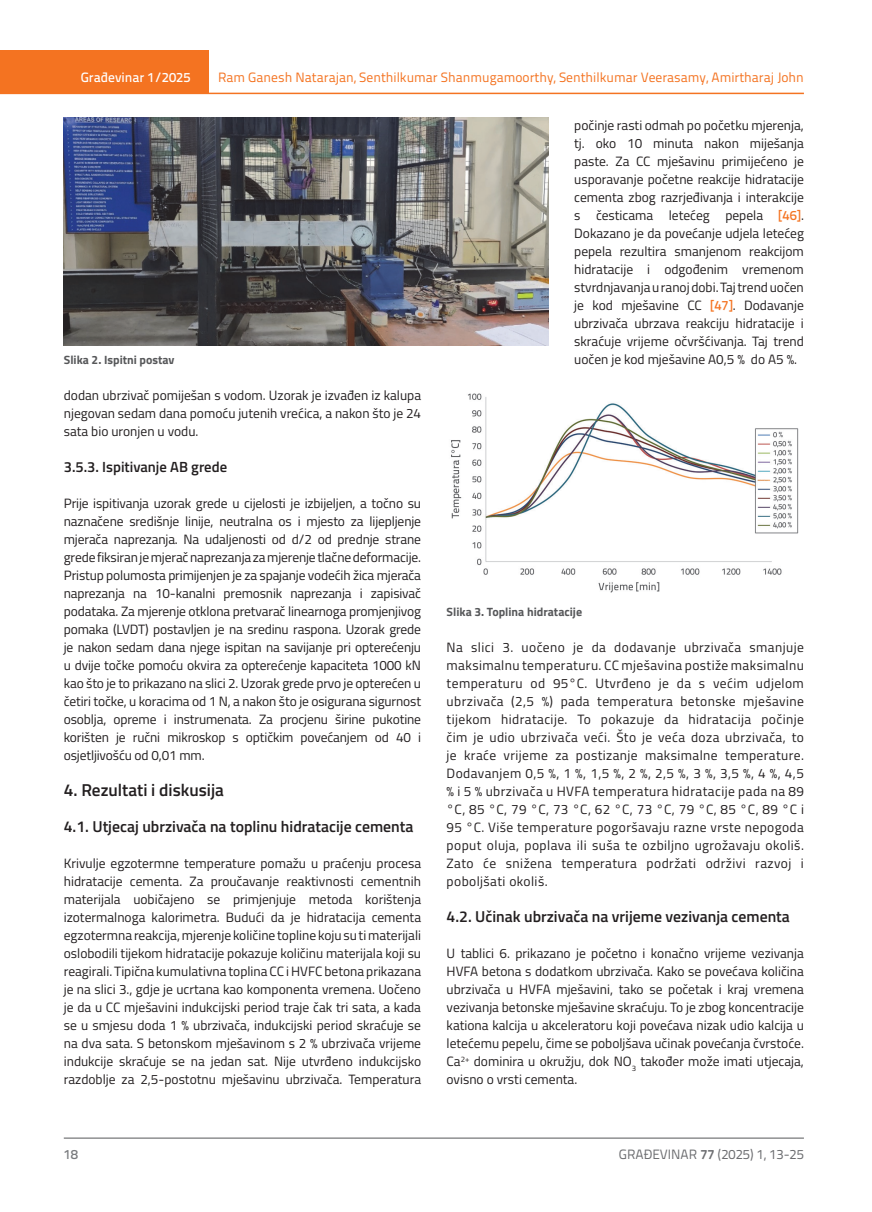
<style>
.page{position:relative;width:872px;height:1212px;background:#fff}
.page>*{position:absolute;margin:0;border:0;box-sizing:border-box;transform-origin:0 0}
.t1{font:600 17.25px "Titillium";color:#231f20}
.t2{font:600 15.75px "Titillium";color:#231f20}
.t3{font:600 14.7px "Titillium";color:#231f20}
.t4{font:13.5px/18px "Titillium";color:#231f20;text-align:justify}
.t5{font:13.5px "Titillium Text 22 L";color:#f47321}
.t6{font:13.5px "Titillium Text 22 L";color:#6c6d70}
.t7{font:500 13.5px "Titillium Text 22 L";color:#fff}
.t8{font:500 13.5px "Titillium Text 22 L";color:#787a7d}
.t9{font:700 12px "Titillium";color:#57585a}
.s1{font-family:"Titillium Text 22 L";font-weight:500;color:#f47321}
.s2{font-weight:700}
</style>
<div class="page">
<div style="left:0;top:50px;width:208px;height:44px;background:#f47321"></div>
<hr style="left:0;top:93px;width:804px;height:1px;background:#f47321">
<hr style="left:64px;top:1138px;width:740px;height:1px;background:#57585a">
<img style="left:64px;top:118px;width:485px;height:228px">
<img style="left:451px;top:393px;width:348px;height:200px">
<p class="t7" style="left:81px;top:67px;width:111px">Građevinar 1/2025</p>
<p class="t9" style="left:64px;top:350px;width:112px">Slika 2. Ispitni postav</p>
<p class="t5" style="left:218px;top:68px;width:587px">Ram Ganesh Natarajan, Senthilkumar Shanmugamoorthy, Senthilkumar Veerasamy, Amirtharaj John</p>
<p class="t4" style="left:574px;top:115px;width:231px">počinje rasti odmah po početku mjerenja, tj. oko 10 minuta nakon miješanja paste. Za CC mješavinu primijećeno je usporavanje početne reakcije hidratacije cementa zbog razrjeđivanja i interakcije s česticama letećeg pepela <span class="s1">[46]</span>.<br>Dokazano je da povećanje udjela letećeg pepela rezultira smanjenom reakcijom hidratacije i odgođenim vremenom stvrdnjavanja u ranoj dobi. Taj trend uočen je kod mješavine CC <span class="s1">[47]</span>. Dodavanje ubrzivača ubrzava reakciju hidratacije i skraćuje vrijeme očvršćivanja. Taj trend uočen je kod mješavine A0,5 % do A5 %.</p>
<p class="t4" style="left:64px;top:385px;width:359px">dodan ubrzivač pomiješan s vodom. Uzorak je izvađen iz kalupa njegovan sedam dana pomoću jutenih vrećica, a nakon što je 24 sata bio uronjen u vodu.</p>
<p class="t3" style="left:64px;top:456px;width:165px">3.5.3. Ispitivanje AB grede</p>
<p class="t4" style="left:64px;top:493px;width:359px">Prije ispitivanja uzorak grede u cijelosti je izbijeljen, a točno su naznačene središnje linije, neutralna os i mjesto za lijepljenje mjerača naprezanja. Na udaljenosti od d/2 od prednje strane grede fiksiran je mjerač naprezanja za mjerenje tlačne deformacije.<br>Pristup polumosta primijenjen je za spajanje vodećih žica mjerača naprezanja na 10-kanalni premosnik naprezanja i zapisivač podataka. Za mjerenje otklona pretvarač linearnoga promjenjivog pomaka (LVDT) postavljen je na sredinu raspona. Uzorak grede je nakon sedam dana njege ispitan na savijanje pri opterećenju u dvije točke pomoću okvira za opterećenje kapaciteta 1000 kN kao što je to prikazano na slici 2. Uzorak grede prvo je opterećen u četiri točke, u koracima od 1 N, a nakon što je osigurana sigurnost osoblja, opreme i instrumenata. Za procjenu širine pukotine korišten je ručni mikroskop s optičkim povećanjem od 40 i osjetljivošću od 0,01 mm.</p>
<p class="t1" style="left:64px;top:777px;width:162px">4. Rezultati i diskusija</p>
<p class="t2" style="left:64px;top:815px;width:351px">4.1. Utjecaj ubrzivača na toplinu hidratacije cementa</p>
<p class="t4" style="left:64px;top:854px;width:359px">Krivulje egzotermne temperature pomažu u praćenju procesa hidratacije cementa. Za proučavanje reaktivnosti cementnih materijala uobičajeno se primjenjuje metoda korištenja izotermalnoga kalorimetra. Budući da je hidratacija cementa egzotermna reakcija, mjerenje količine topline koju su ti materijali oslobodili tijekom hidratacije pokazuje količinu materijala koji su reagirali. Tipična kumulativna toplina CC i HVFC betona prikazana je na slici 3., gdje je ucrtana kao komponenta vremena. Uočeno je da u CC mješavini indukcijski period traje čak tri sata, a kada se u smjesu doda 1 % ubrzivača, indukcijski period skraćuje se na dva sata. S betonskom mješavinom s 2 % ubrzivača vrijeme indukcije skraćuje se na jedan sat. Nije utvrđeno indukcijsko razdoblje za 2,5-postotnu mješavinu ubrzivača. Temperatura</p>
<p class="t8" style="left:64px;top:1144px;width:16px">18</p>
<p class="t9" style="left:446px;top:603px;width:137px">Slika 3. Toplina hidratacije</p>
<p class="t4" style="left:446px;top:638px;width:359px">Na slici 3. uočeno je da dodavanje ubrzivača smanjuje maksimalnu temperaturu. CC mješavina postiže maksimalnu temperaturu od 95°C. Utvrđeno je da s većim udjelom ubrzivača (2,5 %) pada temperatura betonske mješavine tijekom hidratacije. To pokazuje da hidratacija počinje čim je udio ubrzivača veći. Što je veća doza ubrzivača, to je kraće vrijeme za postizanje maksimalne temperature.<br>Dodavanjem 0,5 %, 1 %, 1,5 %, 2 %, 2,5 %, 3 %, 3,5 %, 4 %, 4,5 % i 5 % ubrzivača u HVFA temperatura hidratacije pada na 89 °C, 85 °C, 79 °C, 73 °C, 62 °C, 73 °C, 79 °C, 85 °C, 89 °C i 95 °C. Više temperature pogoršavaju razne vrste nepogoda poput oluja, poplava ili suša te ozbiljno ugrožavaju okoliš.<br>Zato će snižena temperatura podržati održivi razvoj i poboljšati okoliš.</p>
<p class="t2" style="left:446px;top:905px;width:345px">4.2. Učinak ubrzivača na vrijeme vezivanja cementa</p>
<p class="t4" style="left:446px;top:944px;width:359px">U tablici 6. prikazano je početno i konačno vrijeme vezivanja HVFA betona s dodatkom ubrzivača. Kako se povećava količina ubrzivača u HVFA mješavini, tako se početak i kraj vremena vezivanja betonske mješavine skraćuju. To je zbog koncentracije kationa kalcija u akceleratoru koji povećava nizak udio kalcija u letećemu pepelu, čime se poboljšava učinak povećanja čvrstoće.<br>Ca<sup>2+</sup> dominira u okružju, dok NO<sub>3</sub> također može imati utjecaja, ovisno o vrsti cementa.</p>
<p class="t6" style="left:619px;top:1144px;width:186px">GRAĐEVINAR <span class="s2">77</span> (2025) 1, 13-25</p>
</div>
